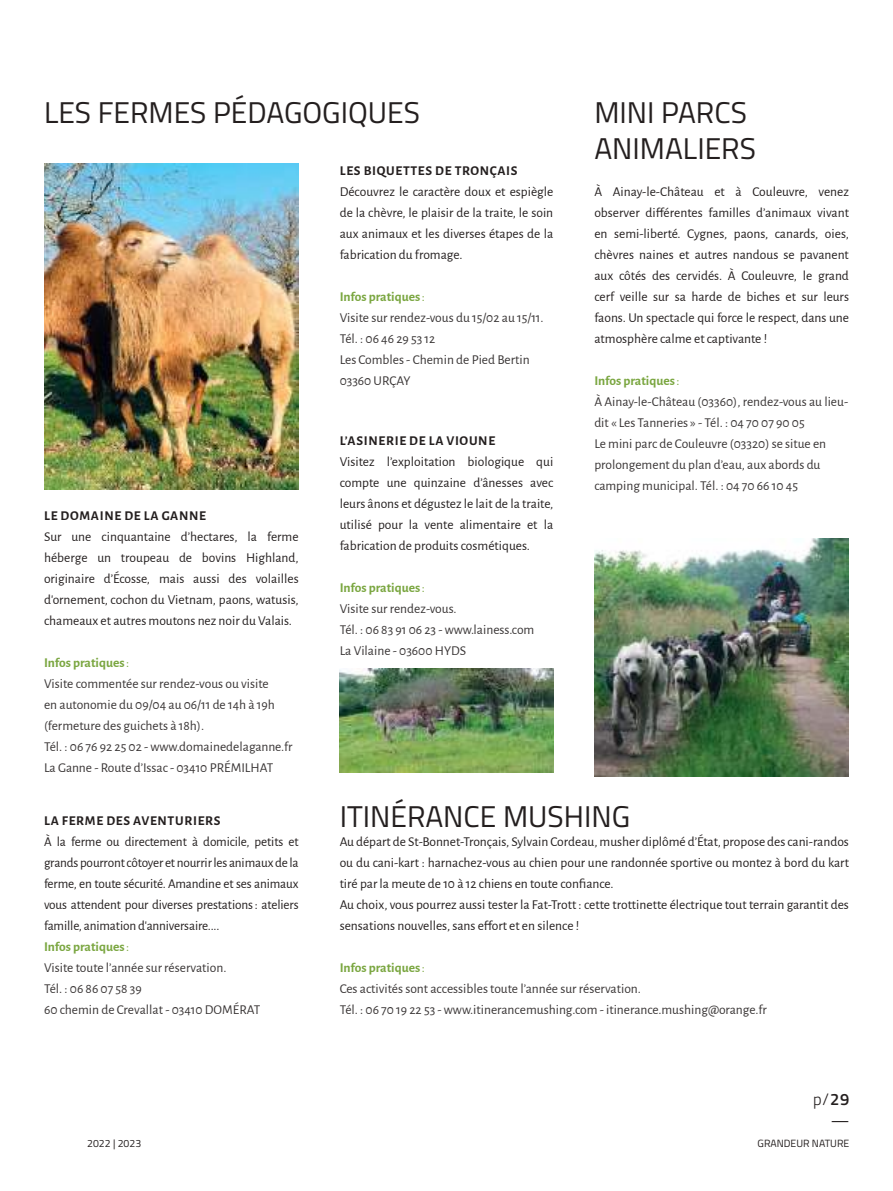
<style>
.page{position:relative;width:893px;height:1191px;background:#fff}
.page>*{position:absolute;margin:0;border:0;box-sizing:border-box;transform-origin:0 0}
.t1{font:30px/36px "Titillium Web";color:#241f1f}
.t2{font:300 16.5px/21px "Titillium Web";color:#241f1f;text-align:right}
.t3{font:13.5px/21px "Alegreya Sans";color:#241f1f;text-align:justify}
.t4{font:13.5px/21px "Alegreya Sans";color:#393535}
.t5{font:700 13.5px "Alegreya Sans";letter-spacing:.05em;color:#241f1f}
.t6{font:10.5px "Titillium Web";color:#241f1f}
.s1{font-weight:700;color:#7aa640}
.s2{color:#7aa640}
.s3{color:#393535}
.s4{font-weight:600}
.s5{font-weight:400}
</style>
<div class="page">
<img style="left:44px;top:164px;width:255px;height:326px">
<img style="left:594px;top:538px;width:255px;height:238px">
<img style="left:340px;top:668px;width:213px;height:104px">
<h1 class="t1" style="left:44px;top:93px;width:377px">LES FERMES PÉDAGOGIQUES</h1>
<p class="t5" style="left:44px;top:505px;width:163px">LE DOMAINE DE LA GANNE</p>
<p class="t3" style="left:44px;top:525px;width:256px">Sur une cinquantaine d’hectares, la ferme héberge un troupeau de bovins Highland, originaire d’Écosse, mais aussi des volailles d'ornement, cochon du Vietnam, paons, watusis, chameaux et autres moutons nez noir du Valais.</p>
<p class="t4" style="left:44px;top:651px;width:250px"><span class="s1">Infos pratiques</span> <span class="s2">:<br></span>Visite commentée sur rendez-vous ou visite<br>en autonomie du 09/04 au 06/11 de 14h à 19h (fermeture des guichets à 18h).<br>Tél. : 06 76 92 25 02 - www.domainedelaganne.fr La Ganne - Route d’Issac - 03410 PRÉMILHAT</p>
<p class="t5" style="left:340px;top:160px;width:179px">LES BIQUETTES DE TRONÇAIS</p>
<p class="t3" style="left:340px;top:180px;width:215px">Découvrez le caractère doux et espiègle de la chèvre, le plaisir de la traite, le soin aux animaux et les diverses étapes de la fabrication du fromage.</p>
<p class="t4" style="left:340px;top:285px;width:206px"><span class="s1">Infos pratiques</span> <span class="s2">:<br></span>Visite sur rendez-vous du 15/02 au 15/11.<br>Tél. : 06 46 29 53 12<br>Les Combles - Chemin de Pied Bertin<br>03360 URÇAY</p>
<p class="t5" style="left:340px;top:430px;width:157px">L’ASINERIE DE LA VIOUNE</p>
<p class="t3" style="left:340px;top:450px;width:215px">Visitez l’exploitation biologique qui compte une quinzaine d’ânesses avec leurs ânons et dégustez le lait de la traite, utilisé pour la vente alimentaire et la fabrication de produits cosmétiques.</p>
<p class="t4" style="left:340px;top:576px;width:196px"><span class="s1">Infos pratiques</span> <span class="s2">:<br></span>Visite sur rendez-vous.<br>Tél. : 06 83 91 06 23 - www.lainess.com<br>La Vilaine - 03600 HYDS</p>
<h1 class="t1" style="left:594px;top:93px;width:163px">MINI PARCS<br>ANIMALIERS</h1>
<p class="t3" style="left:594px;top:180px;width:256px">À Ainay-le-Château et à Couleuvre, venez observer différentes familles d’animaux vivant en semi-liberté. Cygnes, paons, canards, oies, chèvres naines et autres nandous se pavanent aux côtés des cervidés. À Couleuvre, le grand cerf veille sur sa harde de biches et sur leurs faons. Un spectacle qui force le respect, dans une atmosphère calme et captivante !</p>
<p class="t4" style="left:594px;top:369px;width:255px"><span class="s1">Infos pratiques</span> <span class="s2">:<br></span>À Ainay-le-Château (03360), rendez-vous au lieu&shy;dit « Les Tanneries » - Tél. : 04 70 07 90 05<br>Le mini parc de Couleuvre (03320) se situe en prolongement du plan d’eau, aux abords du camping municipal. Tél. : 04 70 66 10 45</p>
<p class="t5" style="left:44px;top:810px;width:178px">LA FERME DES AVENTURIERS</p>
<p class="t3" style="left:44px;top:830px;width:256px;text-align:left">À la ferme ou directement à domicile, petits et grands pourront côtoyer et nourrir les animaux de la ferme, en toute sécurité. Amandine et ses animaux vous attendent pour diverses prestations : ateliers famille, animation d'anniversaire....<br><span class="s1">Infos pratiques</span> <span class="s2">:<br></span><span class="s3">Visite toute l’année sur réservation.<br>Tél. : 06 86 07 58 39<br>60 chemin de Crevallat - 03410 DOMÉRAT</span></p>
<p class="t6" style="left:87px;top:1135px;width:56px">2022 | 2023</p>
<h1 class="t1" style="left:340px;top:796px;width:292px">ITINÉRANCE MUSHING</h1>
<p class="t3" style="left:340px;top:830px;width:511px;text-align:left">Au départ de St-Bonnet-Tronçais, Sylvain Cordeau, musher diplômé d’État, propose des cani-randos ou du cani-kart : harnachez-vous au chien pour une randonnée sportive ou montez à bord du kart tiré par la meute de 10 à 12 chiens en toute confiance.<br>Au choix, vous pourrez aussi tester la Fat-Trott : cette trottinette électrique tout terrain garantit des sensations nouvelles, sans effort et en silence !</p>
<p class="t4" style="left:340px;top:956px;width:429px"><span class="s1">Infos pratiques</span> <span class="s2">:<br></span>Ces activités sont accessibles toute l’année sur réservation.<br>Tél. : 06 70 19 22 53 - www.itinerancemushing.com - itinerance.mushing@orange.fr</p>
<p class="t2" style="left:813px;top:1087px;width:38px">p/<span class="s4">29 </span><span class="s5">—</span></p>
<p class="t6" style="left:757px;top:1135px;width:93px">GRANDEUR NATURE</p>
</div>
